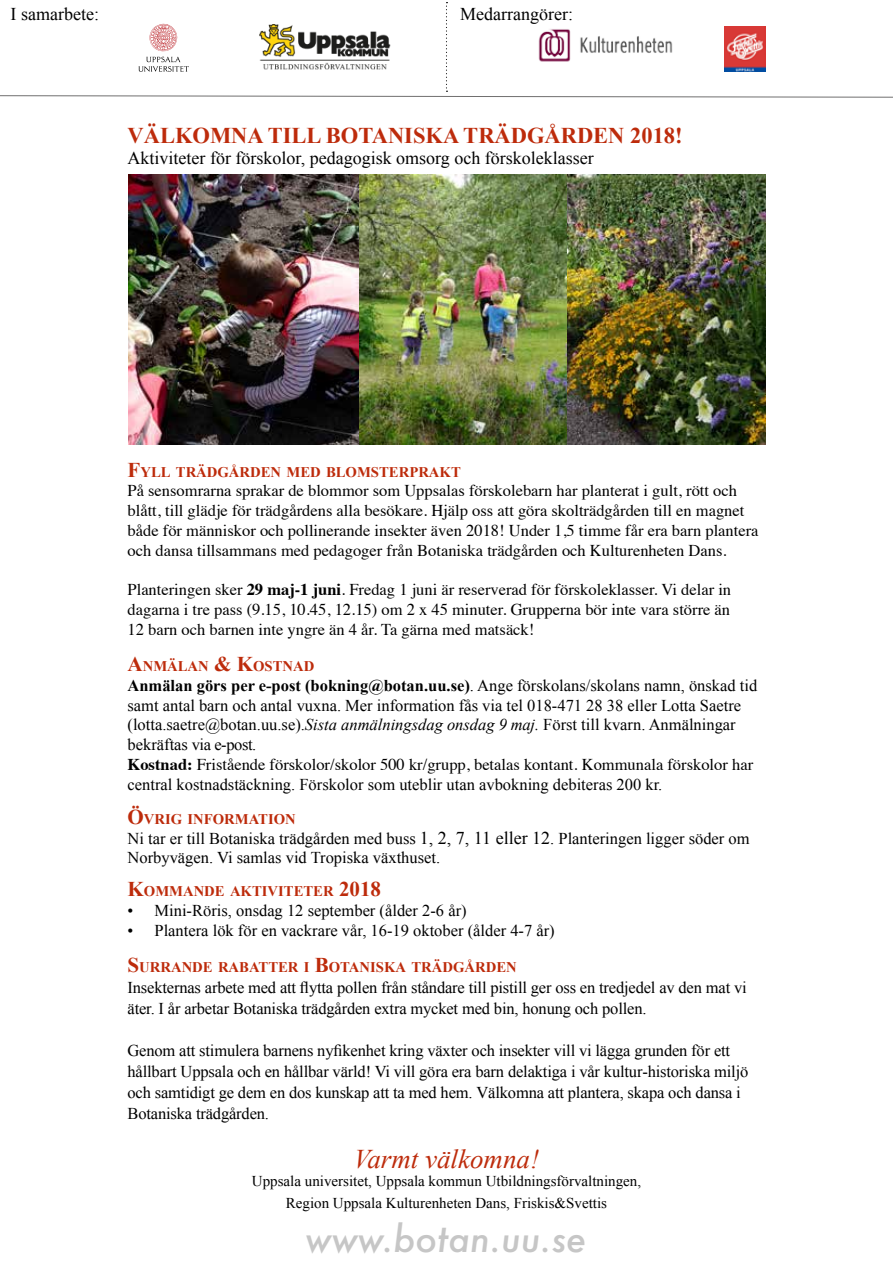
<style>
.page{position:relative;width:893px;height:1263px;background:#fff}
.page>*{position:absolute;margin:0;border:0;box-sizing:border-box;transform-origin:0 0}
.t1{font:italic 500 36px "Futura";color:#c6c6c6}
.t2{font:italic 27px "Times New Roman";color:#bd2b0b}
.t3{font:700 22.5px "Times New Roman";color:#bd2b0b}
.t4{font:18px "Times New Roman";color:#000}
.t5{font:16.5px/19.8px "Times New Roman";letter-spacing:-.01em;color:#000}
.t6{font:16.5px/19.8px "Times";color:#000}
.t7{font:15px/21.6px "Times New Roman";color:#000;text-align:center}
.t8{font:700 14.7px "Times New Roman";color:#bd2b0b}
.s1{font-size:21px}
.s2{font-weight:700}
.s3{font-style:italic}
.s4{font-size:18px}
</style>
<div class="page">
<svg style="left:0;top:2px;width:893px;height:96px"></svg>
<img style="left:725px;top:27px;width:40px;height:45px">
<img style="left:260px;top:25px;width:130px;height:49px">
<img style="left:508px;top:26px;width:194px;height:37px">
<img style="left:128px;top:174px;width:232px;height:270px">
<img style="left:360px;top:174px;width:406px;height:270px">
<p class="t4" style="left:11px;top:2px;width:90px">I samarbete:</p>
<p class="t4" style="left:460px;top:2px;width:114px">Medarrangörer:</p>
<h3 class="t3" style="left:128px;top:120px;width:18px">VÄLKOMNA</h3>
<h3 class="t3" style="left:268px;top:120px;width:29px">TILL</h3>
<h3 class="t3" style="left:326px;top:120px;width:62px">BO TANISKA</h3>
<h3 class="t3" style="left:463px;top:120px;width:33px">TRÄDGÅRDEN</h3>
<h3 class="t3" style="left:630px;top:120px;width:54px">2018!</h3>
<p class="t4" style="left:128px;top:146px;width:468px">Aktiviteter för förskolor, pedagogisk omsorg och förskoleklasser</p>
<p class="t8" style="left:128px;top:461px;width:334px"><span class="s1">F</span>YLL TRÄDGÅRDEN MED BLOMSTERPRAKT</p>
<p class="t6" style="left:128px;top:479px;width:632px">På sensomrarna sprakar de blommor som Uppsalas förskolebarn har planterat i gult, rött och blått, till glädje för trädgårdens alla besökare. Hjälp oss att göra skolträdgården till en magnet både för människor och pollinerande insekter även 2018! Under 1,5 timme får era barn plantera och dansa tillsammans med pedagoger från Botaniska trädgården och Kulturenheten Dans.</p>
<p class="t6" style="left:128px;top:578px;width:605px;text-align:justify">Planteringen sker <span class="s2">29 maj-1 juni</span>. Fredag 1 juni är reserverad för förskoleklasser. Vi delar in dagarna i tre pass (9.15, 10.45, 12.15) om 2 x 45 minuter. Grupperna bör inte vara större än 12 barn och barnen inte yngre än 4 år. Ta gärna med matsäck!</p>
<p class="t8" style="left:128px;top:656px;width:188px"><span class="s1">A</span>NMÄLAN <span class="s1">&amp; K</span>OSTNAD</p>
<p class="t5" style="left:128px;top:675px;width:631px"><span class="s2">Anmälan görs per e-post (bokning@botan.uu.se)</span>. Ange förskolans/skolans namn, önskad tid samt antal barn och antal vuxna. Mer information fås via tel 018-471 28 38 eller Lotta Saetre (lotta.saetre@botan.uu.se).<span class="s3">Sista anmälningsdag onsdag 9 maj.</span> Först till kvarn. Anmälningar bekräftas via e-post.</p>
<p class="t6" style="left:128px;top:753px;width:627px"><span class="s2">Kostnad:</span> Fristående förskolor/skolor 500 kr/grupp, betalas kontant. Kommunala förskolor har</p>
<p class="t5" style="left:128px;top:774px;width:536px">central kostnadstäckning. Förskolor som uteblir utan avbokning debiteras 200 kr.</p>
<p class="t8" style="left:128px;top:809px;width:170px"><span class="s1">Ö</span>VRIG INFORMATION</p>
<p class="t5" style="left:128px;top:828px;width:624px">Ni tar er till Botaniska trädgården med buss <span class="s4">1, 2, 7, 11 eller 12</span>. Planteringen ligger söder om<br>Norbyvägen. Vi samlas vid Tropiska växthuset.</p>
<p class="t8" style="left:128px;top:881px;width:255px"><span class="s1">K</span>OMMANDE AKTIVITETER <span class="s1">2018</span></p>
<p class="t5" style="left:128px;top:900px;width:341px">• Mini-Röris, onsdag 12 september (ålder 2-6 år)</p>
<p class="t5" style="left:128px;top:920px;width:429px">• Plantera lök för en vackrare vår, 16-19 oktober (ålder 4-7 år)</p>
<p class="t8" style="left:128px;top:957px;width:391px"><span class="s1">S</span>URRANDE RABATTER I <span class="s1">B</span>OTANISKA TRÄDGÅRDEN</p>
<p class="t5" style="left:128px;top:977px;width:621px;line-height:21px">Insekternas arbete med att flytta pollen från ståndare till pistill ger oss en tredjedel av den mat vi äter. I år arbetar Botaniska trädgården extra mycket med bin, honung och pollen.</p>
<p class="t5" style="left:128px;top:1040px;width:622px;line-height:21px">Genom att stimulera barnens nyfikenhet kring växter och insekter vill vi lägga grunden för ett hållbart Uppsala och en hållbar värld! Vi vill göra era barn delaktiga i vår kultur-historiska miljö och samtidigt ge dem en dos kunskap att ta med hem. Välkomna att plantera, skapa och dansa i Botaniska trädgården.</p>
<h2 class="t2" style="left:354px;top:1140px;width:187px">Varmt välkomna!</h2>
<p class="t7" style="left:252px;top:1170px;width:391px">Uppsala universitet, Uppsala kommun Utbildningsförvaltningen,<br>Region Uppsala Kulturenheten Dans, Friskis&amp;Svettis</p>
<h1 class="t1" style="left:305px;top:1214px;width:282px">www.botan.uu.se</h1>
</div>
